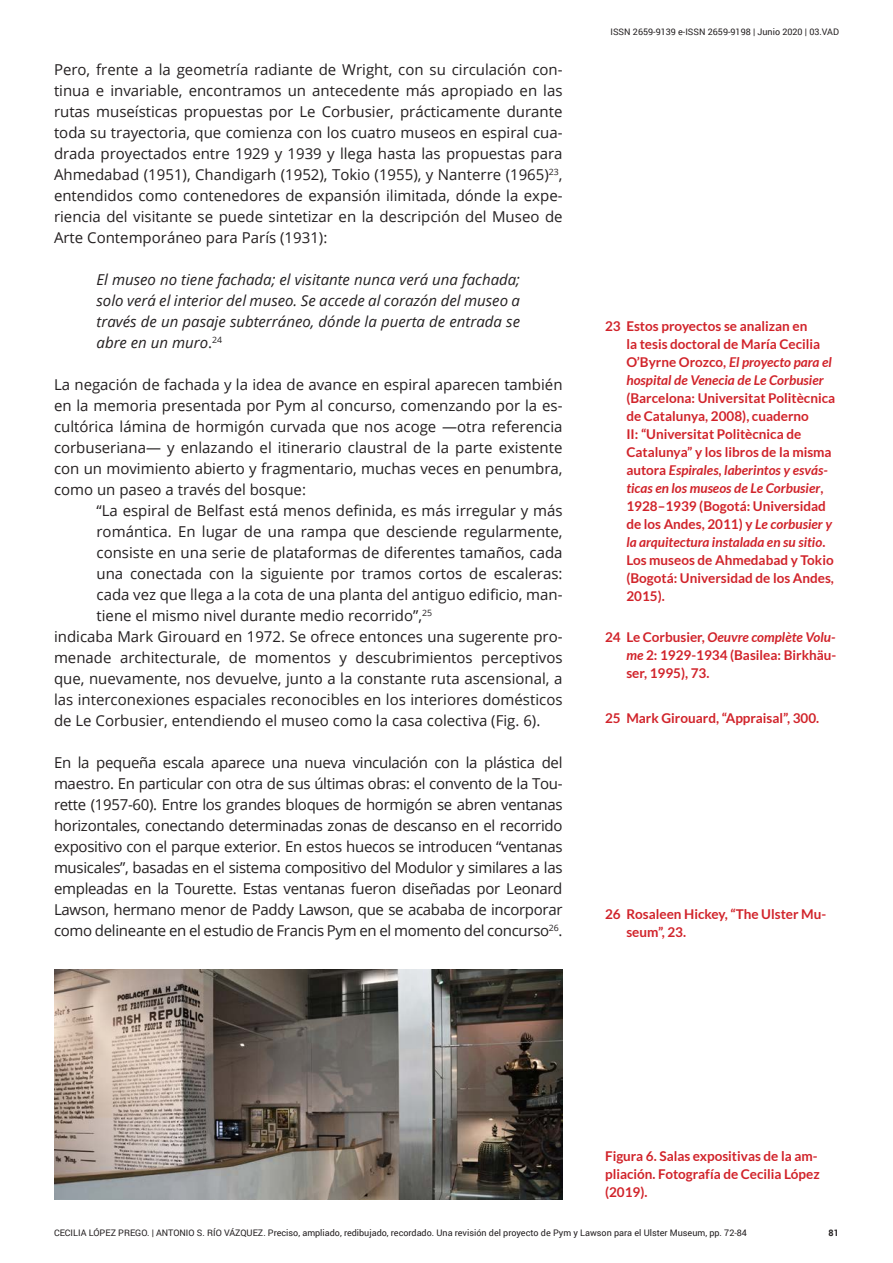
<style>
.page{position:relative;width:893px;height:1263px;background:#fff}
.page>*{position:absolute;margin:0;border:0;box-sizing:border-box;transform-origin:0 0}
.t1{font:15px/21px "Open Sans";color:#231f20;text-align:justify}
.t2{font:italic 15px/21px "Open Sans";color:#231f20;text-align:justify}
.t3{font:700 13.5px/18px "Lato";color:#d1232a}
.t4{font:9px "Roboto";color:#231f20}
.t5{font:700 9px "Roboto";color:#231f20}
.s1{font-style:normal}
.s2{font-style:italic}
</style>
<div class="page">
<img style="left:54px;top:970px;width:509px;height:229px">
<p class="t1" style="left:54px;top:59px;width:510px">Pero, frente a la geometría radiante de Wright, con su circulación con&shy;tinua e invariable, encontramos un antecedente más apropiado en las rutas museísticas propuestas por Le Corbusier, prácticamente durante toda su trayectoria, que comienza con los cuatro museos en espiral cua&shy;drada proyectados entre 1929 y 1939 y llega hasta las propuestas para Ahmedabad (1951), Chandigarh (1952), Tokio (1955), y Nanterre (1965)<sup>23</sup>, entendidos como contenedores de expansión ilimitada, dónde la expe&shy;riencia del visitante se puede sintetizar en la descripción del Museo de Arte Contemporáneo para París (1931):</p>
<p class="t2" style="left:97px;top:269px;width:425px">El museo no tiene fachada; el visitante nunca verá una fachada; solo verá el interior del museo. Se accede al corazón del museo a través de un pasaje subterráneo, dónde la puerta de entrada se abre en un muro<span class="s1">.</span><sup>24</sup></p>
<p class="t1" style="left:54px;top:374px;width:510px">La negación de fachada y la idea de avance en espiral aparecen también en la memoria presentada por Pym al concurso, comenzando por la es&shy;cultórica lámina de hormigón curvada que nos acoge —otra referencia corbuseriana— y enlazando el itinerario claustral de la parte existente con un movimiento abierto y fragmentario, muchas veces en penumbra, como un paseo a través del bosque:</p>
<p class="t1" style="left:97px;top:500px;width:468px">“La espiral de Belfast está menos definida, es más irregular y más romántica. En lugar de una rampa que desciende regularmente, consiste en una serie de plataformas de diferentes tamaños, cada una conectada con la siguiente por tramos cortos de escaleras: cada vez que llega a la cota de una planta del antiguo edificio, man&shy;tiene el mismo nivel durante medio recorrido”,<sup>25</sup></p>
<p class="t1" style="left:54px;top:626px;width:510px">indicaba Mark Girouard en 1972. Se ofrece entonces una sugerente pro&shy;menade architecturale, de momentos y descubrimientos perceptivos que, nuevamente, nos devuelve, junto a la constante ruta ascensional, a las interconexiones espaciales reconocibles en los interiores domésticos de Le Corbusier, entendiendo el museo como la casa colectiva (Fig. 6).</p>
<p class="t1" style="left:54px;top:752px;width:510px">En la pequeña escala aparece una nueva vinculación con la plástica del maestro. En particular con otra de sus últimas obras: el convento de la Tou&shy;rette (1957-60). Entre los grandes bloques de hormigón se abren ventanas horizontales, conectando determinadas zonas de descanso en el recorrido expositivo con el parque exterior. En estos huecos se introducen “ventanas musicales”, basadas en el sistema compositivo del Modulor y similares a las empleadas en la Tourette. Estas ventanas fueron diseñadas por Leonard Lawson, hermano menor de Paddy Lawson, que se acababa de incorporar como delineante en el estudio de Francis Pym en el momento del concurso<sup>26</sup>.</p>
<p class="t4" style="left:610px;top:25px;width:230px">ISSN 2659-9139 e-ISSN 2659-9198 | Junio 2020 | 03.VAD</p>
<p class="t3" style="left:626px;top:317px;width:210px;text-indent:-21px">23 Estos proyectos se analizan en<br>la tesis doctoral de María Cecilia O’Byrne Orozco, <span class="s2">El proyecto para el hospital de Venecia de Le Corbusier </span>(Barcelona: Universitat Politècnica de Catalunya, 2008), cuaderno<br>II: “Universitat Politècnica de Catalunya” y los libros de la misma autora <span class="s2">Espirales, laberintos y esvás&shy;ticas en los museos de Le Corbusier</span>, 1928–1939 (Bogotá: Universidad de los Andes, 2011) y <span class="s2">Le corbusier y la arquitectura instalada en su sitio</span>.<br>Los museos de Ahmedabad y Tokio (Bogotá: Universidad de los Andes, 2015).</p>
<p class="t3" style="left:626px;top:628px;width:212px;text-align:justify;text-indent:-21px">24 Le Corbusier, <span class="s2">Oeuvre complète Volu&shy;me</span> 2: 1929-1934 (Basilea: Birkhäu&shy;ser, 1995), 73.</p>
<p class="t3" style="left:605px;top:708px;width:216px">25 Mark Girouard, “Appraisal”, 300.</p>
<p class="t3" style="left:626px;top:905px;width:201px;text-indent:-21px">26 Rosaleen Hickey, “The Ulster Mu&shy;seum”, 23.</p>
<p class="t3" style="left:605px;top:1147px;width:216px">Figura 6. Salas expositivas de la am&shy;pliación. Fotografía de Cecilia López (2019).</p>
<p class="t4" style="left:54px;top:1226px;width:694px">CECILIA LÓPEZ PREGO. | ANTONIO S. RÍO VÁZQUEZ. Preciso, ampliado, redibujado, recordado. Una revisión del proyecto de Pym y Lawson para el Ulster Museum, pp. 72-84</p>
<p class="t5" style="left:829px;top:1226px;width:12px">81</p>
</div>
